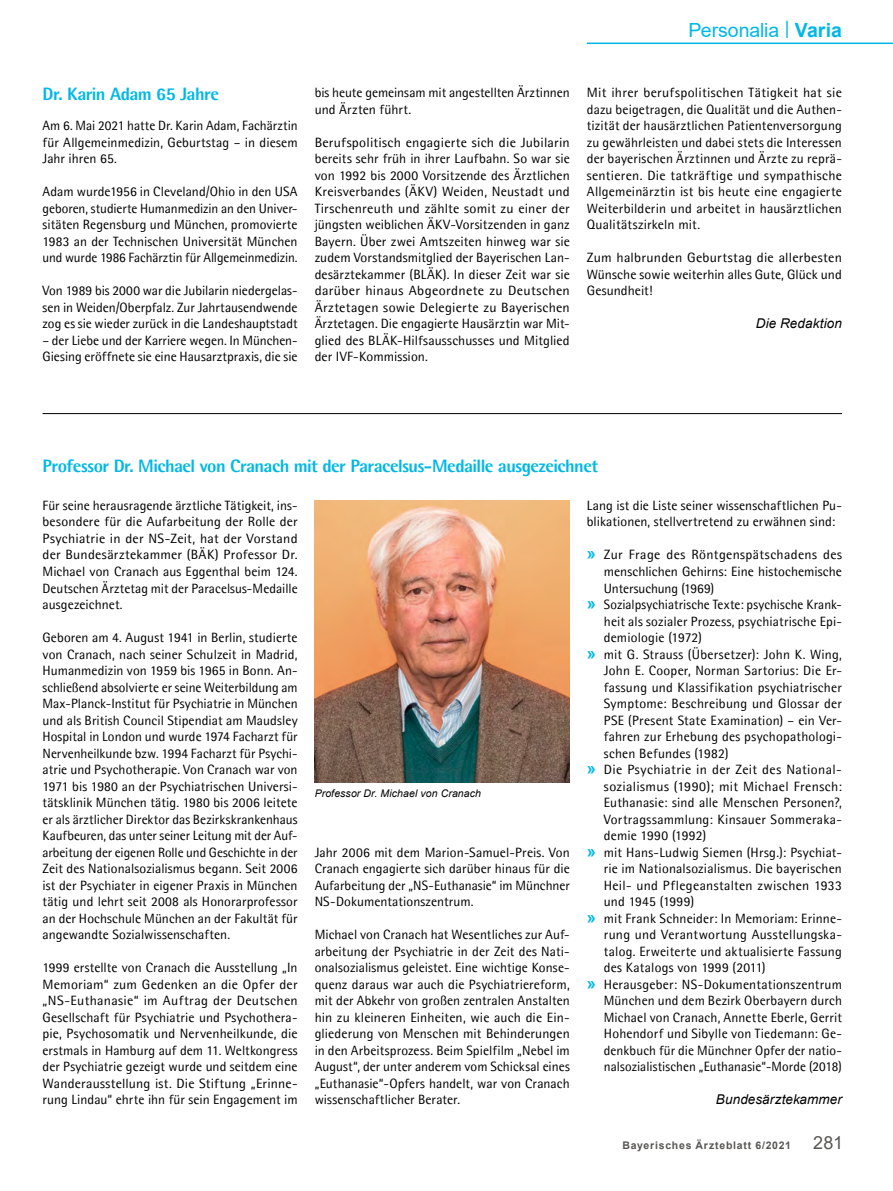
<style>
.page{position:relative;width:893px;height:1191px;background:#fff}
.page>*{position:absolute;margin:0;border:0;box-sizing:border-box;transform-origin:0 0}
.t1{font:19.5px "Arial";letter-spacing:-.005em;color:#00b8e6}
.t2{font:800 18px "Agfa Rotis Semisans";letter-spacing:-.03em;color:#00b8e6}
.t3{font:13.5px/16.5px "Agfa Rotis Semisans";letter-spacing:.01em;color:#000;text-align:justify}
.t4{font:13.5px/16.5px "Agfa Rotis Semisans";letter-spacing:.01em;color:#000;text-align:justify;scale:1.04 1}
.t5{font:italic 13.5px "Arial";letter-spacing:.005em;color:#000}
.t6{font:700 10.5px "Arial";letter-spacing:.07em;color:#575654}
.t7{font:italic 10.5px "Arial";letter-spacing:.01em;color:#000}
.s1{font-weight:700}
.s2{font-family:"Arial";font-weight:700;font-size:16.5px;color:#00b8e6}
.s3{font-weight:400;font-size:18px}
</style>
<div class="page">
<hr style="left:587px;top:43px;width:306px;height:1px;background:#00b8e6">
<hr style="left:43px;top:413px;width:799px;height:1px;background:#000">
<img style="left:315px;top:500px;width:255px;height:282px">
<h1 class="t1" style="left:688px;top:16px;width:155px">Personalia <sup>|</sup> <span class="s1">Varia</span></h1>
<h2 class="t2" style="left:43px;top:82px;width:178px">Dr. Karin Adam 65 Jahre</h2>
<p class="t3" style="left:43px;top:117px;width:257px">Am 6. Mai 2021 hatte Dr. Karin Adam, Fachärztin für Allgemeinmedizin, Geburtstag – in diesem Jahr ihren 65.</p>
<p class="t3" style="left:43px;top:183px;width:257px">Adam wurde1956 in Cleveland/Ohio in den USA geboren, studierte Humanmedizin an den Univer&shy;sitäten Regensburg und München, promovierte 1983 an der Technischen Universität München und wurde 1986 Fachärztin für Allgemeinmedizin.</p>
<p class="t3" style="left:43px;top:282px;width:257px">Von 1989 bis 2000 war die Jubilarin niedergelas&shy;sen in Weiden/Oberpfalz. Zur Jahrtausendwende zog es sie wieder zurück in die Landeshauptstadt</p>
<p class="t3" style="left:43px;top:332px;width:257px">– der Liebe und der Karriere wegen. In München-<br>Giesing eröffnete sie eine Hausarztpraxis, die sie</p>
<p class="t3" style="left:315px;top:84px;width:257px">bis heute gemeinsam mit angestellten Ärztinnen und Ärzten führt.</p>
<p class="t4" style="left:315px;top:134px;width:247px">Berufspolitisch engagierte sich die Jubilarin bereits sehr früh in ihrer Laufbahn. So war sie von 1992 bis 2000 Vorsitzende des Ärztlichen Kreisverbandes (ÄKV) Weiden, Neustadt und Tirschenreuth und zählte somit zu einer der jüngsten weiblichen ÄKV-Vorsitzenden in ganz Bayern. Über zwei Amtszeiten hinweg war sie zudem Vorstandsmitglied der Bayerischen Lan&shy;desärztekammer (BLÄK). In dieser Zeit war sie darüber hinaus Abgeordnete zu Deutschen Ärztetagen sowie Delegierte zu Bayerischen Ärztetagen. Die engagierte Hausärztin war Mit&shy;glied des BLÄK-Hilfsausschusses und Mitglied der IVF-Kommission.</p>
<p class="t3" style="left:587px;top:84px;width:257px">Mit ihrer berufspolitischen Tätigkeit hat sie dazu beigetragen, die Qualität und die Authen&shy;tizität der hausärztlichen Patientenversorgung zu gewährleisten und dabei stets die Interessen der bayerischen Ärztinnen und Ärzte zu reprä&shy;sentieren. Die tatkräftige und sympathische Allgemeinärztin ist bis heute eine engagierte Weiterbilderin und arbeitet in hausärztlichen Qualitätszirkeln mit.</p>
<p class="t4" style="left:587px;top:249px;width:247px">Zum halbrunden Geburtstag die allerbesten Wünsche sowie weiterhin alles Gute, Glück und Gesundheit!</p>
<p class="t5" style="left:756px;top:315px;width:88px">Die Redaktion</p>
<h2 class="t2" style="left:43px;top:454px;width:557px">Professor Dr. Michael von Cranach mit der Paracelsus-Medaille ausgezeichnet</h2>
<p class="t3" style="left:43px;top:497px;width:257px">Für seine herausragende ärztliche Tätigkeit, ins&shy;besondere für die Aufarbeitung der Rolle der Psychiatrie in der NS-Zeit, hat der Vorstand der Bundesärztekammer (BÄK) Professor Dr.<br>Michael von Cranach aus Eggenthal beim 124.<br>Deutschen Ärztetag mit der Paracelsus-Medaille ausgezeichnet.</p>
<p class="t3" style="left:43px;top:629px;width:257px">Geboren am 4. August 1941 in Berlin, studierte von Cranach, nach seiner Schulzeit in Madrid, Humanmedizin von 1959 bis 1965 in Bonn. An&shy;schließend absolvierte er seine Weiterbildung am Max-Planck-Institut für Psychiatrie in München und als British Council Stipendiat am Maudsley Hospital in London und wurde 1974 Facharzt für Nervenheilkunde bzw. 1994 Facharzt für Psychi&shy;atrie und Psychotherapie. Von Cranach war von 1971 bis 1980 an der Psychiatrischen Universi&shy;tätsklinik München tätig. 1980 bis 2006 leitete er als ärztlicher Direktor das Bezirkskrankenhaus Kaufbeuren, das unter seiner Leitung mit der Auf&shy;arbeitung der eigenen Rolle und Geschichte in der Zeit des Nationalsozialismus begann. Seit 2006 ist der Psychiater in eigener Praxis in München tätig und lehrt seit 2008 als Honorarprofessor an der Hochschule München an der Fakultät für angewandte Sozialwissenschaften.</p>
<p class="t3" style="left:43px;top:959px;width:257px">1999 erstellte von Cranach die Ausstellung „In Memoriam“ zum Gedenken an die Opfer der „NS-Euthanasie“ im Auftrag der Deutschen Gesellschaft für Psychiatrie und Psychothera&shy;pie, Psychosomatik und Nervenheilkunde, die erstmals in Hamburg auf dem 11. Weltkongress der Psychiatrie gezeigt wurde und seitdem eine Wanderausstellung ist. Die Stiftung „Erinne&shy;rung Lindau“ ehrte ihn für sein Engagement im</p>
<p class="t3" style="left:587px;top:497px;width:257px">Lang ist die Liste seiner wissenschaftlichen Pu&shy;blikationen, stellvertretend zu erwähnen sind:</p>
<p class="t3" style="left:587px;top:546px;width:257px"><span class="s2">»</span> Zur Frage des Röntgenspätschadens des</p>
<p class="t3" style="left:604px;top:563px;width:240px">menschlichen Gehirns: Eine histochemische</p>
<p class="t3" style="left:604px;top:579px;width:112px">Untersuchung (1969)</p>
<p class="t3" style="left:587px;top:596px;width:257px"><span class="s2">»</span> Sozialpsychiatrische Texte: psychische Krank-</p>
<p class="t3" style="left:604px;top:612px;width:240px">heit als sozialer Prozess, psychiatrische Epi-</p>
<p class="t3" style="left:604px;top:629px;width:100px">demiologie (1972)</p>
<p class="t3" style="left:587px;top:645px;width:257px"><span class="s2">»</span> mit G. Strauss (Übersetzer): John K. Wing,</p>
<p class="t3" style="left:604px;top:662px;width:240px">John E. Cooper, Norman Sartorius: Die Er-</p>
<p class="t3" style="left:604px;top:678px;width:240px">fassung und Klassifikation psychiatrischer</p>
<p class="t3" style="left:604px;top:695px;width:240px">Symptome: Beschreibung und Glossar der</p>
<p class="t3" style="left:604px;top:711px;width:240px">PSE (Present State Examination) – ein Ver-</p>
<p class="t3" style="left:604px;top:728px;width:240px">fahren zur Erhebung des psychopathologi-</p>
<p class="t3" style="left:604px;top:744px;width:126px">schen Befundes (1982)</p>
<p class="t3" style="left:587px;top:761px;width:257px"><span class="s2">»</span> Die Psychiatrie in der Zeit des National-</p>
<p class="t3" style="left:604px;top:777px;width:240px">sozialismus (1990); mit Michael Frensch:</p>
<p class="t3" style="left:604px;top:794px;width:240px">Euthanasie: sind alle Menschen Personen?,</p>
<p class="t3" style="left:604px;top:810px;width:240px">Vortragssammlung: Kinsauer Sommeraka-</p>
<p class="t3" style="left:604px;top:827px;width:104px">demie 1990 (1992)</p>
<p class="t3" style="left:587px;top:843px;width:257px"><span class="s2">»</span> mit Hans-Ludwig Siemen (Hrsg.): Psychiat-</p>
<p class="t3" style="left:604px;top:860px;width:240px">rie im Nationalsozialismus. Die bayerischen</p>
<p class="t3" style="left:604px;top:876px;width:240px">Heil- und Pflegeanstalten zwischen 1933</p>
<p class="t3" style="left:604px;top:893px;width:92px">und 1945 (1999)</p>
<p class="t3" style="left:587px;top:909px;width:257px"><span class="s2">»</span> mit Frank Schneider: In Memoriam: Erinne-</p>
<p class="t3" style="left:604px;top:926px;width:240px">rung und Verantwortung Ausstellungska-</p>
<p class="t3" style="left:604px;top:942px;width:240px">talog. Erweiterte und aktualisierte Fassung</p>
<p class="t3" style="left:604px;top:959px;width:163px">des Katalogs von 1999 (2011)</p>
<p class="t3" style="left:587px;top:975px;width:257px"><span class="s2">»</span> Herausgeber: NS-Dokumentationszentrum</p>
<p class="t3" style="left:604px;top:992px;width:240px">München und dem Bezirk Oberbayern durch</p>
<p class="t3" style="left:604px;top:1008px;width:240px">Michael von Cranach, Annette Eberle, Gerrit</p>
<p class="t3" style="left:604px;top:1025px;width:240px">Hohendorf und Sibylle von Tiedemann: Ge-</p>
<p class="t3" style="left:604px;top:1041px;width:240px">denkbuch für die Münchner Opfer der natio-</p>
<p class="t3" style="left:604px;top:1058px;width:240px">nalsozialistischen „Euthanasie“-Morde (2018)</p>
<p class="t5" style="left:716px;top:1090px;width:128px">Bundesärztekammer</p>
<p class="t7" style="left:315px;top:786px;width:168px">Professor Dr. Michael von Cranach</p>
<p class="t3" style="left:315px;top:843px;width:257px">Jahr 2006 mit dem Marion-Samuel-Preis. Von Cranach engagierte sich darüber hinaus für die Aufarbeitung der „NS-Euthanasie“ im Münchner NS-Dokumentationszentrum.</p>
<p class="t3" style="left:315px;top:926px;width:257px">Michael von Cranach hat Wesentliches zur Auf&shy;arbeitung der Psychiatrie in der Zeit des Nati&shy;onalsozialismus geleistet. Eine wichtige Konse&shy;quenz daraus war auch die Psychiatriereform, mit der Abkehr von großen zentralen Anstalten hin zu kleineren Einheiten, wie auch die Ein&shy;gliederung von Menschen mit Behinderungen in den Arbeitsprozess. Beim Spielfilm „Nebel im August“, der unter anderem vom Schicksal eines „Euthanasie“-Opfers handelt, war von Cranach wissenschaftlicher Berater.</p>
<p class="t6" style="left:622px;top:1137px;width:222px">Bayerisches Ärzteblatt 6/2021 <span class="s3">281</span></p>
</div>
